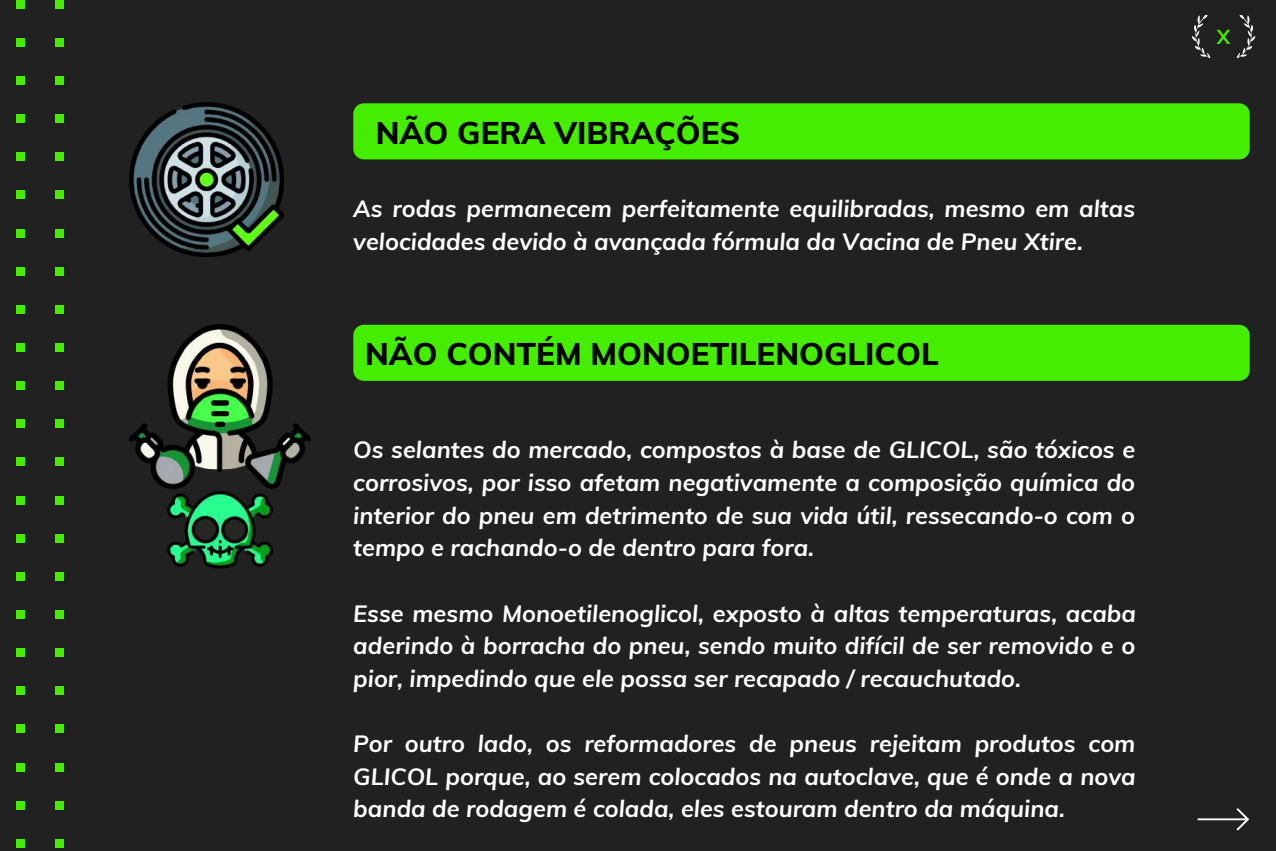
<style>
.page{position:relative;width:1276px;height:851px;background:#fff}
.page>*{position:absolute;margin:0;border:0;box-sizing:border-box;transform-origin:0 0}
.t1{font:800 31.35px "Muli";color:#000}
.t2{font:italic 700 23.55px/32.5px "Muli";color:#fff;text-align:justify}
.t3{font:700 20.1px "Muli";color:#45ed00}
</style>
<div class="page">
<div style="left:0;top:0;width:1275px;height:850px;background:#212121"></div>
<div style="left:353px;top:103px;width:896px;height:56px;background:#45ed00;border-radius:11px"></div>
<div style="left:353px;top:325px;width:896px;height:56px;background:#45ed00;border-radius:11px"></div>
<img style="left:129px;top:325px;width:181px;height:164px">
<img style="left:129px;top:103px;width:155px;height:154px">
<div style="left:17px;top:0;width:8px;height:9px;background:#45ed00"></div>
<div style="left:17px;top:38px;width:8px;height:9px;background:#45ed00"></div>
<div style="left:17px;top:76px;width:8px;height:9px;background:#45ed00"></div>
<div style="left:17px;top:114px;width:8px;height:9px;background:#45ed00"></div>
<div style="left:17px;top:152px;width:8px;height:9px;background:#45ed00"></div>
<div style="left:17px;top:191px;width:8px;height:8px;background:#45ed00"></div>
<div style="left:17px;top:229px;width:8px;height:8px;background:#45ed00"></div>
<div style="left:17px;top:267px;width:8px;height:8px;background:#45ed00"></div>
<div style="left:17px;top:305px;width:8px;height:9px;background:#45ed00"></div>
<div style="left:17px;top:343px;width:8px;height:9px;background:#45ed00"></div>
<div style="left:17px;top:381px;width:8px;height:9px;background:#45ed00"></div>
<div style="left:17px;top:419px;width:8px;height:9px;background:#45ed00"></div>
<div style="left:17px;top:457px;width:8px;height:9px;background:#45ed00"></div>
<div style="left:17px;top:496px;width:8px;height:8px;background:#45ed00"></div>
<div style="left:17px;top:534px;width:8px;height:8px;background:#45ed00"></div>
<div style="left:17px;top:572px;width:8px;height:8px;background:#45ed00"></div>
<div style="left:17px;top:610px;width:8px;height:8px;background:#45ed00"></div>
<div style="left:17px;top:648px;width:8px;height:9px;background:#45ed00"></div>
<div style="left:17px;top:686px;width:8px;height:9px;background:#45ed00"></div>
<div style="left:17px;top:724px;width:8px;height:9px;background:#45ed00"></div>
<div style="left:17px;top:762px;width:8px;height:9px;background:#45ed00"></div>
<div style="left:17px;top:800px;width:8px;height:9px;background:#45ed00"></div>
<div style="left:17px;top:839px;width:8px;height:8px;background:#45ed00"></div>
<div style="left:55px;top:0;width:8px;height:9px;background:#45ed00"></div>
<div style="left:55px;top:38px;width:8px;height:9px;background:#45ed00"></div>
<div style="left:55px;top:76px;width:8px;height:9px;background:#45ed00"></div>
<div style="left:55px;top:114px;width:8px;height:9px;background:#45ed00"></div>
<div style="left:55px;top:152px;width:8px;height:9px;background:#45ed00"></div>
<div style="left:55px;top:191px;width:8px;height:8px;background:#45ed00"></div>
<div style="left:55px;top:229px;width:8px;height:8px;background:#45ed00"></div>
<div style="left:55px;top:267px;width:8px;height:8px;background:#45ed00"></div>
<div style="left:55px;top:305px;width:8px;height:9px;background:#45ed00"></div>
<div style="left:55px;top:343px;width:8px;height:9px;background:#45ed00"></div>
<div style="left:55px;top:381px;width:8px;height:9px;background:#45ed00"></div>
<div style="left:55px;top:419px;width:8px;height:9px;background:#45ed00"></div>
<div style="left:55px;top:457px;width:8px;height:9px;background:#45ed00"></div>
<div style="left:55px;top:496px;width:8px;height:8px;background:#45ed00"></div>
<div style="left:55px;top:534px;width:8px;height:8px;background:#45ed00"></div>
<div style="left:55px;top:572px;width:8px;height:8px;background:#45ed00"></div>
<div style="left:55px;top:610px;width:8px;height:8px;background:#45ed00"></div>
<div style="left:55px;top:648px;width:8px;height:9px;background:#45ed00"></div>
<div style="left:55px;top:686px;width:8px;height:9px;background:#45ed00"></div>
<div style="left:55px;top:724px;width:8px;height:9px;background:#45ed00"></div>
<div style="left:55px;top:762px;width:8px;height:9px;background:#45ed00"></div>
<div style="left:55px;top:800px;width:8px;height:9px;background:#45ed00"></div>
<div style="left:55px;top:839px;width:8px;height:8px;background:#45ed00"></div>
<svg style="left:1197px;top:808px;width:51px;height:22px"></svg>
<img style="left:168px;top:491px;width:104px;height:78px">
<svg style="left:1191px;top:16px;width:20px;height:42px"></svg>
<svg style="left:1236px;top:16px;width:18px;height:42px"></svg>
<h1 class="t1" style="left:376px;top:112px;width:365px">NÃO GERA VIBRAÇÕES</h1>
<p class="t2" style="left:353px;top:192px;width:783px">As rodas permanecem perfeitamente equilibradas, mesmo em altas velocidades devido à avançada fórmula da Vacina de Pneu Xtire.</p>
<h1 class="t1" style="left:365px;top:333px;width:575px">NÃO CONTÉM MONOETILENOGLICOL</h1>
<p class="t2" style="left:353px;top:433px;width:783px">Os selantes do mercado, compostos à base de GLICOL, são tóxicos e corrosivos, por isso afetam negativamente a composição química do interior do pneu em detrimento de sua vida útil, ressecando-o com o tempo e rachando-o de dentro para fora.</p>
<p class="t2" style="left:353px;top:596px;width:784px">Esse mesmo Monoetilenoglicol, exposto à altas temperaturas, acaba aderindo à borracha do pneu, sendo muito difícil de ser removido e o pior, impedindo que ele possa ser recapado / recauchutado.</p>
<p class="t2" style="left:353px;top:726px;width:783px">Por outro lado, os reformadores de pneus rejeitam produtos com GLICOL porque, ao serem colocados na autoclave, que é onde a nova banda de rodagem é colada, eles estouram dentro da máquina.</p>
<p class="t3" style="left:1216px;top:24px;width:15px">X</p>
</div>
